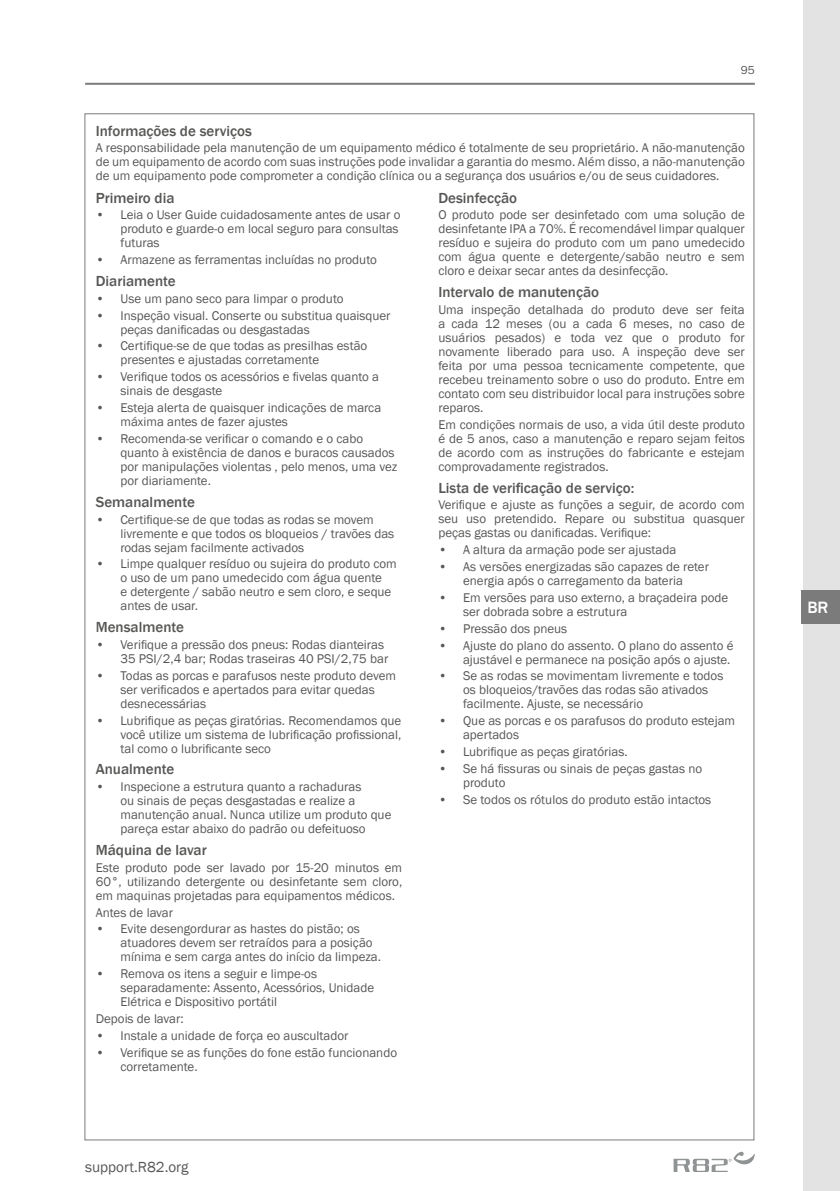
<style>
.page{position:relative;width:840px;height:1191px;background:#fff}
.page>*{position:absolute;margin:0;border:0;box-sizing:border-box;transform-origin:0 0}
.t1{font:500 16.8px "Franklin Gothic";color:#fff}
.t2{font:500 15px "Franklin Gothic";color:#575756}
.t3{font:15px "Franklin Gothic";color:#575756}
.t4{font:13px/14px "Franklin Gothic";color:#575756}
.t5{font:12px "Franklin Gothic URW Boo";color:#575756}
</style>
<div class="page">
<hr style="left:85px;top:83px;width:669px;height:2px;background:#7c7b7b">
<svg style="left:673px;top:1151px;width:81px;height:21px"></svg>
<div style="left:802px;top:0;width:37px;height:1191px;background:#e3e3e3"></div>
<div style="left:801px;top:590px;width:38px;height:34px;background:#7c7b7b"></div>
<p class="t5" style="left:740px;top:62px;width:16px">95</p>
<p class="t2" style="left:96px;top:121px;width:157px">Informações de serviços</p>
<p class="t4" style="left:96px;top:141px;width:650px;text-align:justify">A responsabilidade pela manutenção de um equipamento médico é totalmente de seu proprietário. A não-manutenção de um equipamento de acordo com suas instruções pode invalidar a garantia do mesmo. Além disso, a não-manutenção de um equipamento pode comprometer a condição clínica ou a segurança dos usuários e/ou de seus cuidadores.</p>
<p class="t2" style="left:96px;top:188px;width:80px">Primeiro dia</p>
<p class="t4" style="left:120px;top:208px;width:281px;text-indent:-25px">• Leia o User Guide cuidadosamente antes de usar o produto e guarde-o em local seguro para consultas futuras</p>
<p class="t4" style="left:96px;top:253px;width:282px">• Armazene as ferramentas incluídas no produto</p>
<p class="t2" style="left:96px;top:272px;width:81px">Diariamente</p>
<p class="t4" style="left:96px;top:292px;width:249px">• Use um pano seco para limpar o produto</p>
<p class="t4" style="left:120px;top:308px;width:271px;text-indent:-25px">• Inspeção visual. Conserte ou substitua quaisquer peças danificadas ou desgastadas</p>
<p class="t4" style="left:120px;top:339px;width:248px;text-indent:-25px">• Certifique-se de que todas as presilhas estão presentes e ajustadas corretamente</p>
<p class="t4" style="left:120px;top:370px;width:260px;text-indent:-25px">• Verifique todos os acessórios e fivelas quanto a sinais de desgaste</p>
<p class="t4" style="left:120px;top:401px;width:262px;text-indent:-25px">• Esteja alerta de quaisquer indicações de marca máxima antes de fazer ajustes</p>
<p class="t4" style="left:120px;top:432px;width:278px;text-indent:-25px">• Recomenda-se verificar o comando e o cabo quanto à existência de danos e buracos causados por manipulações violentas , pelo menos, uma vez por diariamente.</p>
<p class="t2" style="left:96px;top:492px;width:101px">Semanalmente</p>
<p class="t4" style="left:120px;top:512px;width:275px;text-indent:-25px">• Certifique-se de que todas as rodas se movem livremente e que todos os bloqueios / travões das rodas sejam facilmente activados</p>
<p class="t4" style="left:120px;top:557px;width:278px;text-indent:-25px">• Limpe qualquer resíduo ou sujeira do produto com o uso de um pano umedecido com água quente<br>e detergente / sabão neutro e sem cloro, e seque antes de usar.</p>
<p class="t2" style="left:96px;top:618px;width:90px">Mensalmente</p>
<p class="t4" style="left:120px;top:638px;width:269px;text-indent:-25px">• Verifique a pressão dos pneus: Rodas dianteiras<br>35 PSI/2,4 bar; Rodas traseiras 40 PSI/2,75 bar</p>
<p class="t4" style="left:120px;top:668px;width:277px;text-indent:-25px">• Todas as porcas e parafusos neste produto devem ser verificados e apertados para evitar quedas desnecessárias</p>
<p class="t4" style="left:120px;top:713px;width:282px;text-align:justify;text-indent:-25px">• Lubrifique as peças giratórias. Recomendamos que você utilize um sistema de lubrificação profissional, tal como o lubrificante seco</p>
<p class="t2" style="left:96px;top:760px;width:80px">Anualmente</p>
<p class="t4" style="left:120px;top:780px;width:272px;text-indent:-25px">• Inspecione a estrutura quanto a rachaduras<br>ou sinais de peças desgastadas e realize a manutenção anual. Nunca utilize um produto que pareça estar abaixo do padrão ou defeituoso</p>
<p class="t2" style="left:96px;top:840px;width:112px">Máquina de lavar</p>
<p class="t4" style="left:96px;top:860px;width:308px;text-align:justify">Este produto pode ser lavado por 15-20 minutos em 60°, utilizando detergente ou desinfetante sem cloro, em maquinas projetadas para equipamentos médicos.</p>
<p class="t4" style="left:96px;top:905px;width:79px">Antes de lavar</p>
<p class="t4" style="left:120px;top:922px;width:262px;text-indent:-25px">• Evite desengordurar as hastes do pistão; os atuadores devem ser retraídos para a posição mínima e sem carga antes do início da limpeza.</p>
<p class="t4" style="left:120px;top:967px;width:255px;text-indent:-25px">• Remova os itens a seguir e limpe-os separadamente: Assento, Acessórios, Unidade<br>Elétrica e Dispositivo portátil</p>
<p class="t4" style="left:96px;top:1012px;width:89px">Depois de lavar:</p>
<p class="t4" style="left:96px;top:1028px;width:254px">• Instale a unidade de força eo auscultador</p>
<p class="t4" style="left:120px;top:1045px;width:278px;text-indent:-25px">• Verifique se as funções do fone estão funcionando corretamente.</p>
<p class="t2" style="left:438px;top:188px;width:80px">Desinfecção</p>
<p class="t4" style="left:438px;top:208px;width:308px;text-align:justify">O produto pode ser desinfetado com uma solução de desinfetante IPA a 70%. É recomendável limpar qualquer resíduo e sujeira do produto com um pano umedecido com água quente e detergente/sabão neutro e sem cloro e deixar secar antes da desinfecção.</p>
<p class="t2" style="left:438px;top:283px;width:162px">Intervalo de manutenção</p>
<p class="t4" style="left:438px;top:303px;width:308px;text-align:justify">Uma inspeção detalhada do produto deve ser feita a cada 12 meses (ou a cada 6 meses, no caso de usuários pesados) e toda vez que o produto for novamente liberado para uso. A inspeção deve ser feita por uma pessoa tecnicamente competente, que recebeu treinamento sobre o uso do produto. Entre em contato com seu distribuidor local para instruções sobre reparos.</p>
<p class="t4" style="left:438px;top:418px;width:308px;text-align:justify">Em condições normais de uso, a vida útil deste produto é de 5 anos, caso a manutenção e reparo sejam feitos de acordo com as instruções do fabricante e estejam comprovadamente registrados.</p>
<p class="t2" style="left:438px;top:478px;width:197px">Lista de verificação de serviço:</p>
<p class="t4" style="left:438px;top:498px;width:308px;text-align:justify">Verifique e ajuste as funções a seguir, de acordo com seu uso pretendido. Repare ou substitua quasquer peças gastas ou danificadas. Verifique:</p>
<p class="t4" style="left:438px;top:543px;width:239px">• A altura da armação pode ser ajustada</p>
<p class="t4" style="left:438px;top:560px;width:272px;text-align:center">• As versões energizadas são capazes de reter energia após o carregamento da bateria</p>
<p class="t4" style="left:463px;top:591px;width:266px;text-indent:-25px">• Em versões para uso externo, a braçadeira pode ser dobrada sobre a estrutura</p>
<p class="t4" style="left:438px;top:621px;width:130px">• Pressão dos pneus</p>
<p class="t4" style="left:438px;top:638px;width:296px;text-align:right">• Ajuste do plano do assento. O plano do assento é ajustável e permanece na posição após o ajuste.</p>
<p class="t4" style="left:463px;top:669px;width:262px;text-indent:-25px">• Se as rodas se movimentam livremente e todos os bloqueios/travões das rodas são ativados facilmente. Ajuste, se necessário</p>
<p class="t4" style="left:463px;top:714px;width:273px;text-indent:-25px">• Que as porcas e os parafusos do produto estejam apertados</p>
<p class="t4" style="left:438px;top:745px;width:191px">• Lubrifique as peças giratórias.</p>
<p class="t4" style="left:463px;top:762px;width:240px;text-indent:-25px">• Se há fissuras ou sinais de peças gastas no produto</p>
<p class="t4" style="left:438px;top:792px;width:274px">• Se todos os rótulos do produto estão intactos</p>
<p class="t3" style="left:85px;top:1157px;width:105px">support.R82.org</p>
<p class="t1" style="left:807px;top:597px;width:23px">BR</p>
</div>
